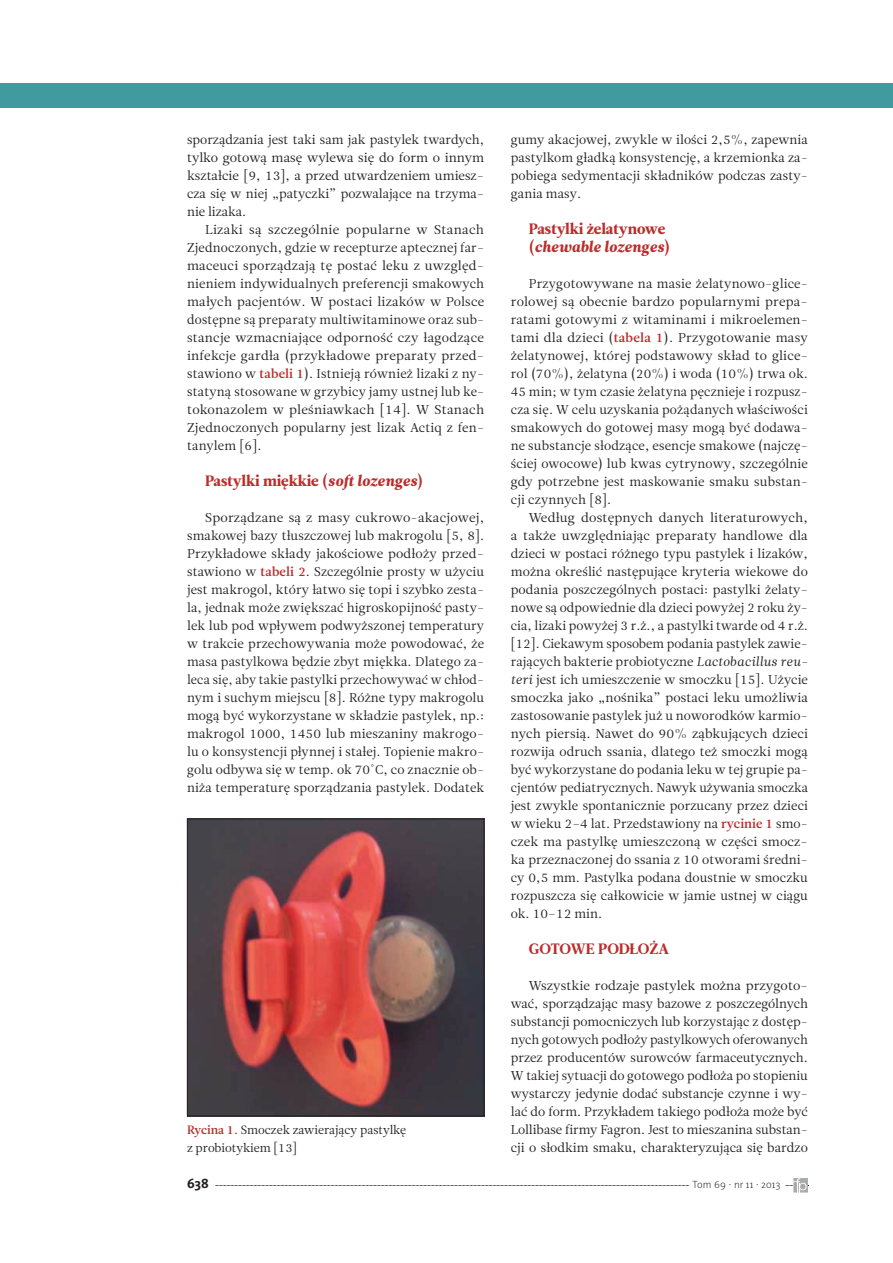
<style>
.page{position:relative;width:893px;height:1263px;background:#fff}
.page>*{position:absolute;margin:0;border:0;box-sizing:border-box;transform-origin:0 0}
.t1{font:15px "Leitura News Roman 4";color:#bb2d2d}
.t2{font:15px "Leitura News Italic 4";color:#bb2d2d}
.t3{font:15px "Leitura News Roman 4";letter-spacing:-.02em;color:#bb2d2d}
.t4{font:700 13.5px "Naomi Sans EFN";color:#231f20}
.t5{font:12.75px/18px "Leitura News Roman 1";letter-spacing:.01em;color:#231f20;text-align:justify}
.t6{font:12px/18px "Leitura News Roman 1";color:#231f20}
.t7{font:10.5px "Naomi Sans EFN Thin";letter-spacing:.01em;color:#231f20}
.s1{font-family:"Leitura News Roman 3";color:#bb2d2d}
.s2{font-family:"Leitura News Italic 4"}
.s3{font-family:"Leitura News Roman 4"}
.s4{font-family:"Leitura News Italic 1"}
</style>
<div class="page">
<div style="left:0;top:83px;width:893px;height:25px;background:#419a9d"></div>
<svg style="left:215px;top:1178px;width:594px;height:14px"></svg>
<img style="left:189px;top:821px;width:293px;height:293px">
<div style="left:187px;top:819px;width:297px;height:297px;border:1px solid #231f20"></div>
<p class="t5" style="left:187px;top:131px;width:299px">sporządzania jest taki sam jak pastylek twardych, tylko gotową masę wylewa się do form o innym kształcie [9, 13], a przed utwardzeniem umiesz&shy;cza się w niej „patyczki” pozwalające na trzyma&shy;nie lizaka.</p>
<p class="t5" style="left:187px;top:221px;width:299px;text-indent:18px">Lizaki są szczególnie popularne w Stanach Zjednoczonych, gdzie w recepturze aptecznej far&shy;maceuci sporządzają tę postać leku z uwzględ&shy;nieniem indywidualnych preferencji smakowych małych pacjentów. W postaci lizaków w Polsce dostępne są preparaty multiwitaminowe oraz sub&shy;stancje wzmacniające odporność czy łagodzące infekcje gardła (przykładowe preparaty przed&shy;stawiono w <span class="s1">tabeli 1</span>). Istnieją również lizaki z ny&shy;statyną stosowane w grzybicy jamy ustnej lub ke&shy;tokonazolem w pleśniawkach [14]. W Stanach Zjednoczonych popularny jest lizak Actiq z fen&shy;tanylem [6].</p>
<p class="t1" style="left:205px;top:472px;width:219px">Pastylki miękkie (<span class="s2">soft lozenges</span>)</p>
<p class="t5" style="left:187px;top:509px;width:299px;text-indent:18px">Sporządzane są z masy cukrowo-akacjowej, smakowej bazy tłuszczowej lub makrogolu [5, 8].<br>Przykładowe składy jakościowe podłoży przed&shy;stawiono w <span class="s1">tabeli 2</span>. Szczególnie prosty w użyciu jest makrogol, który łatwo się topi i szybko zesta&shy;la, jednak może zwiększać higroskopijność pasty&shy;lek lub pod wpływem podwyższonej temperatury w trakcie przechowywania może powodować, że masa pastylkowa będzie zbyt miękka. Dlatego za&shy;leca się, aby takie pastylki przechowywać w chłod&shy;nym i suchym miejscu [8]. Różne typy makrogolu mogą być wykorzystane w składzie pastylek, np.: makrogol 1000, 1450 lub mieszaniny makrogo&shy;lu o konsystencji płynnej i stałej. Topienie makro&shy;golu odbywa się w temp. ok 70°C, co znacznie ob&shy;niża temperaturę sporządzania pastylek. Dodatek</p>
<p class="t6" style="left:187px;top:1121px;width:221px"><span class="s1">Rycina 1.</span> Smoczek zawierający pastylkę z probiotykiem [13]</p>
<p class="t5" style="left:511px;top:131px;width:299px">gumy akacjowej, zwykle w ilości 2,5%, zapewnia pastylkom gładką konsystencję, a krzemionka za&shy;pobiega sedymentacji składników podczas zasty&shy;gania masy.</p>
<p class="t1" style="left:529px;top:220px;width:138px">Pastylki żelatynowe</p>
<p class="t2" style="left:529px;top:238px;width:143px"><span class="s3">(</span>chewable lozenges<span class="s3">)</span></p>
<p class="t5" style="left:511px;top:275px;width:299px;text-indent:18px">Przygotowywane na masie żelatynowo-glice&shy;rolowej są obecnie bardzo popularnymi prepa&shy;ratami gotowymi z witaminami i mikroelemen&shy;tami dla dzieci (<span class="s1">tabela 1</span>). Przygotowanie masy żelatynowej, której podstawowy skład to glice&shy;rol (70%), żelatyna (20%) i woda (10%) trwa ok.<br>45 min; w tym czasie żelatyna pęcznieje i rozpusz&shy;cza się. W celu uzyskania pożądanych właściwości smakowych do gotowej masy mogą być dodawa&shy;ne substancje słodzące, esencje smakowe (najczę&shy;ściej owocowe) lub kwas cytrynowy, szczególnie gdy potrzebne jest maskowanie smaku substan&shy;cji czynnych [8].</p>
<p class="t5" style="left:511px;top:509px;width:299px;text-indent:18px">Według dostępnych danych literaturowych, a także uwzględniając preparaty handlowe dla dzieci w postaci różnego typu pastylek i lizaków, można określić następujące kryteria wiekowe do podania poszczególnych postaci: pastylki żelaty&shy;nowe są odpowiednie dla dzieci powyżej 2 roku ży&shy;cia, lizaki powyżej 3 r.ż., a pastylki twarde od 4 r.ż. [12]. Ciekawym sposobem podania pastylek zawie&shy;rających bakterie probiotyczne <span class="s4">Lactobacillus reu&shy;teri</span> jest ich umieszczenie w smoczku [15]. Użycie smoczka jako „nośnika” postaci leku umożliwia zastosowanie pastylek już u noworodków karmio&shy;nych piersią. Nawet do 90% ząbkujących dzieci rozwija odruch ssania, dlatego też smoczki mogą być wykorzystane do podania leku w tej grupie pa&shy;cjentów pediatrycznych. Nawyk używania smoczka jest zwykle spontanicznie porzucany przez dzieci w wieku 2–4 lat. Przedstawiony na <span class="s1">rycinie 1</span> smo&shy;czek ma pastylkę umieszczoną w części smocz&shy;ka przeznaczonej do ssania z 10 otworami średni&shy;cy 0,5 mm. Pastylka podana doustnie w smoczku rozpuszcza się całkowicie w jamie ustnej w ciągu ok. 10–12 min.</p>
<p class="t3" style="left:529px;top:940px;width:142px">GOTOWE PODŁOŻA</p>
<p class="t5" style="left:511px;top:977px;width:299px;text-indent:18px">Wszystkie rodzaje pastylek można przygoto&shy;wać, sporządzając masy bazowe z poszczególnych substancji pomocniczych lub korzystając z dostęp&shy;nych gotowych podłoży pastylkowych oferowanych przez producentów surowców farmaceutycznych.<br>W takiej sytuacji do gotowego podłoża po stopieniu wystarczy jedynie dodać substancje czynne i wy&shy;lać do form. Przykładem takiego podłoża może być Lollibase firmy Fagron. Jest to mieszanina substan&shy;cji o słodkim smaku, charakteryzująca się bardzo</p>
<p class="t4" style="left:187px;top:1176px;width:23px">638</p>
<p class="t7" style="left:692px;top:1179px;width:90px">Tom 69 · nr 11 · 2013</p>
</div>
